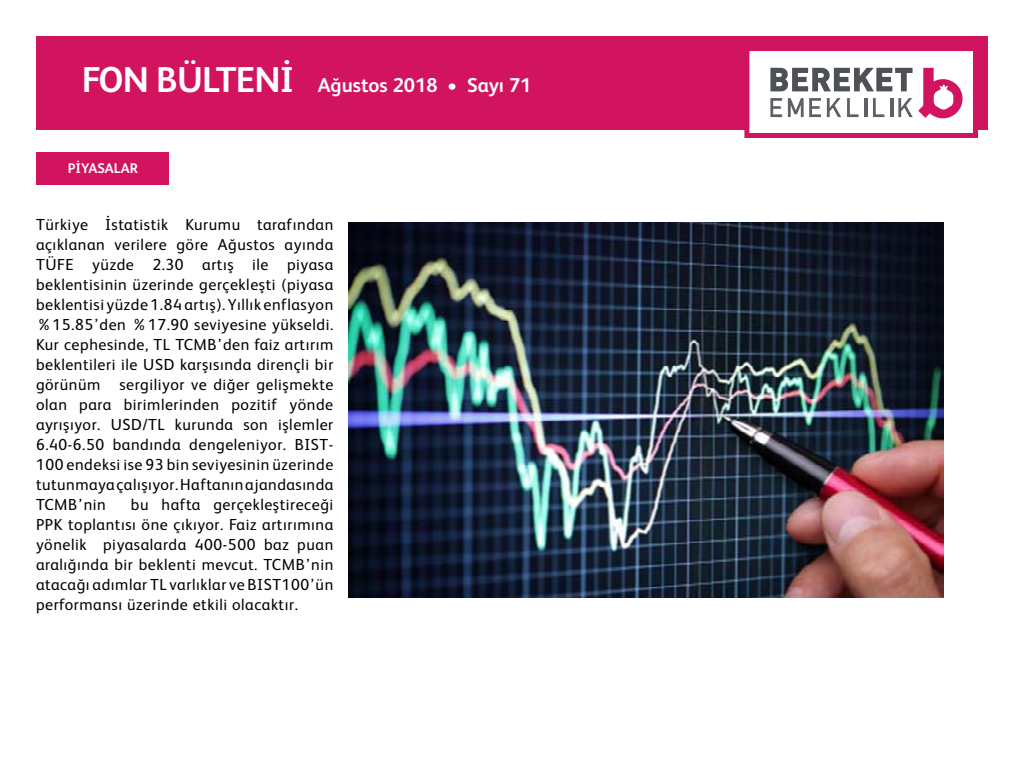
<style>
.page{position:relative;width:1024px;height:768px;background:#fff}
.page>*{position:absolute;margin:0;border:0;box-sizing:border-box;transform-origin:0 0}
.t1{font:700 20px "FS Albert";color:#fff}
.t2{font:16px/20px "FS Albert";letter-spacing:.035em;color:#000;text-align:justify}
.t3{font:700 14px "FS Albert";color:#fff}
.s1{font-size:36px}
</style>
<div class="page">
<div style="left:36px;top:36px;width:952px;height:94px;background:#d2135f"></div>
<div style="left:36px;top:152px;width:134px;height:33px;background:#d2135f"></div>
<svg style="left:744px;top:51px;width:234px;height:87px;background:#dec1ce"></svg>
<img style="left:348px;top:222px;width:595px;height:375px">
<p class="t1" style="left:82px;top:72px;width:451px"><span class="s1">FON BÜLTENİ</span> Ağustos 2018 • Sayı 71</p>
<p class="t3" style="left:68px;top:159px;width:72px">PİYASALAR</p>
<p class="t2" style="left:36px;top:213px;width:299px">Türkiye İstatistik Kurumu tarafından açıklanan verilere göre Ağustos ayında TÜFE yüzde 2.30 artış ile piyasa beklentisinin üzerinde gerçekleşti (piyasa beklentisi yüzde 1.84 artış). Yıllık enflasyon %15.85’den %17.90 seviyesine yükseldi.<br>Kur cephesinde, TL TCMB’den faiz artırım beklentileri ile USD karşısında dirençli bir görünüm sergiliyor ve diğer gelişmekte olan para birimlerinden pozitif yönde ayrışıyor. USD/TL kurunda son işlemler 6.40-6.50 bandında dengeleniyor. BIST-100 endeksi ise 93 bin seviyesinin üzerinde tutunmaya çalışıyor. Haftanın ajandasında TCMB’nin</p>
<p class="t2" style="left:36px;top:493px;width:299px;text-indent:95px">bu hafta gerçekleştireceği PPK toplantısı öne çıkıyor. Faiz artırımına yönelik piyasalarda 400-500 baz puan aralığında bir beklenti mevcut. TCMB’nin atacağı adımlar TL varlıklar ve BIST100’ün performansı üzerinde etkili olacaktır.</p>
</div>
